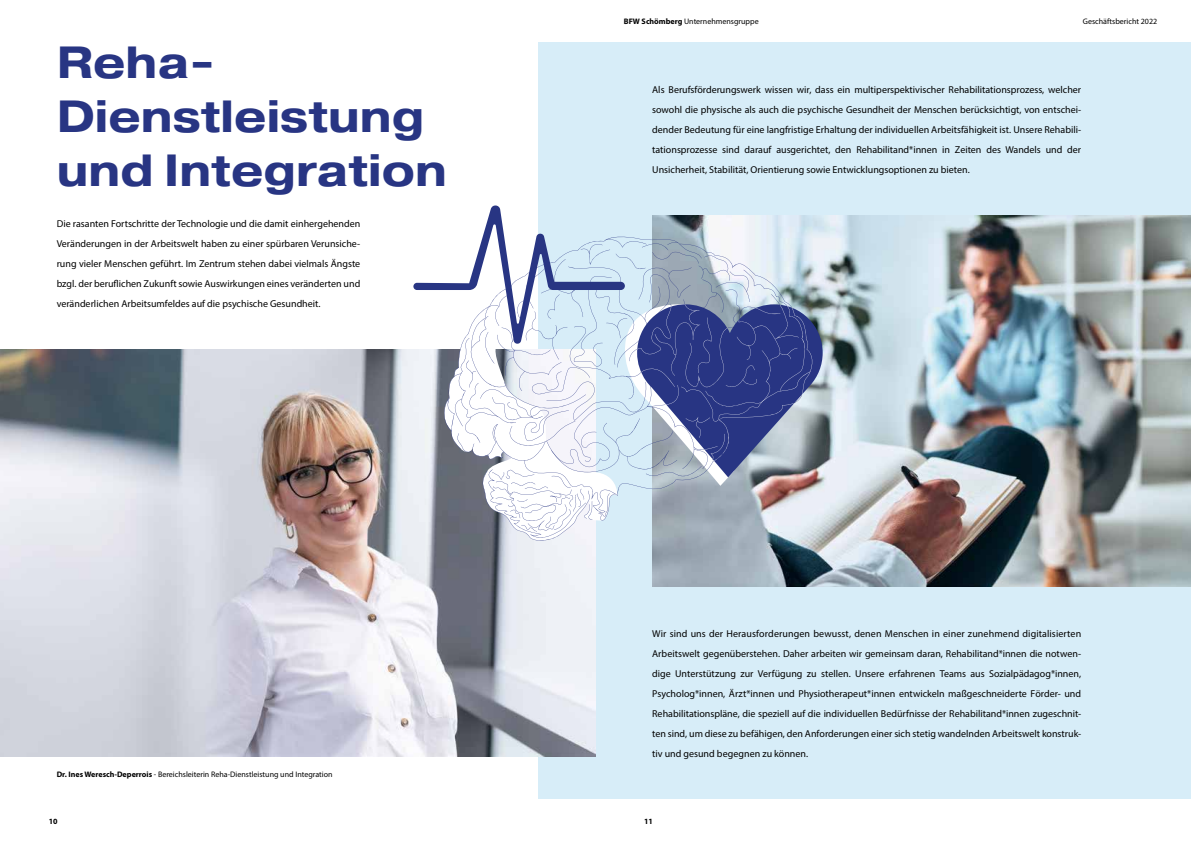
<style>
.page{position:relative;width:1191px;height:842px;background:#fff}
.page>*{position:absolute;margin:0;border:0;box-sizing:border-box;transform-origin:0 0}
.t1{font:700 45px/54px "Pragmatica Ext";color:#283583}
.t2{font:10px/20px "Myriad Pro";color:#000;text-align:justify}
.t3{font:8px "Myriad Pro";color:#000}
.t4{font:700 8px "Myriad Pro";color:#000}
.s1{font-weight:700}
</style>
<div class="page">
<div style="left:539px;top:43px;width:652px;height:756px;background:#d7edf8"></div>
<img style="left:0;top:349px;width:595px;height:408px">
<img style="left:652px;top:215px;width:539px;height:372px">
<svg style="left:413px;top:204px;width:409px;height:337px"></svg>
<h1 class="t1" style="left:57px;top:35px;width:392px">Reha-<br>Dienstleistung und Integration</h1>
<p class="t2" style="left:57px;top:213px;width:305px">Die rasanten Fortschritte der Technologie und die damit einhergehenden Veränderungen in der Arbeitswelt haben zu einer spürbaren Verunsiche&shy;rung vieler Menschen geführt. Im Zentrum stehen dabei vielmals Ängste bzgl. der beruflichen Zukunft sowie Auswirkungen eines veränderten und veränderlichen Arbeitsumfeldes auf die psychische Gesundheit.</p>
<p class="t3" style="left:57px;top:769px;width:277px"><span class="s1">Dr. Ines Weresch-Deperrois</span> - Bereichsleiterin Reha-Dienstleistung und Integration</p>
<p class="t3" style="left:624px;top:17px;width:136px"><span class="s1">BFW Schömberg</span> Unternehmensgruppe</p>
<p class="t3" style="left:1082px;top:17px;width:76px">Geschäftsbericht 2022</p>
<p class="t2" style="left:652px;top:79px;width:430px">Als Berufsförderungswerk wissen wir, dass ein multiperspektivischer Rehabilitationsprozess, welcher sowohl die physische als auch die psychische Gesundheit der Menschen berücksichtigt, von entschei&shy;dender Bedeutung für eine langfristige Erhaltung der individuellen Arbeitsfähigkeit ist. Unsere Rehabili&shy;tationsprozesse sind darauf ausgerichtet, den Rehabilitand*innen in Zeiten des Wandels und der Unsicherheit, Stabilität, Orientierung sowie Entwicklungsoptionen zu bieten.</p>
<p class="t2" style="left:652px;top:623px;width:430px">Wir sind uns der Herausforderungen bewusst, denen Menschen in einer zunehmend digitalisierten Arbeitswelt gegenüberstehen. Daher arbeiten wir gemeinsam daran, Rehabilitand*innen die notwen&shy;dige Unterstützung zur Verfügung zu stellen. Unsere erfahrenen Teams aus Sozialpädagog*innen, Psycholog*innen, Ärzt*innen und Physiotherapeut*innen entwickeln maßgeschneiderte Förder- und Rehabilitationspläne, die speziell auf die individuellen Bedürfnisse der Rehabilitand*innen zugeschnit&shy;ten sind, um diese zu befähigen, den Anforderungen einer sich stetig wandelnden Arbeitswelt konstruk&shy;tiv und gesund begegnen zu können.</p>
<p class="t4" style="left:49px;top:816px;width:10px">10</p>
<p class="t4" style="left:644px;top:816px;width:10px">11</p>
</div>
